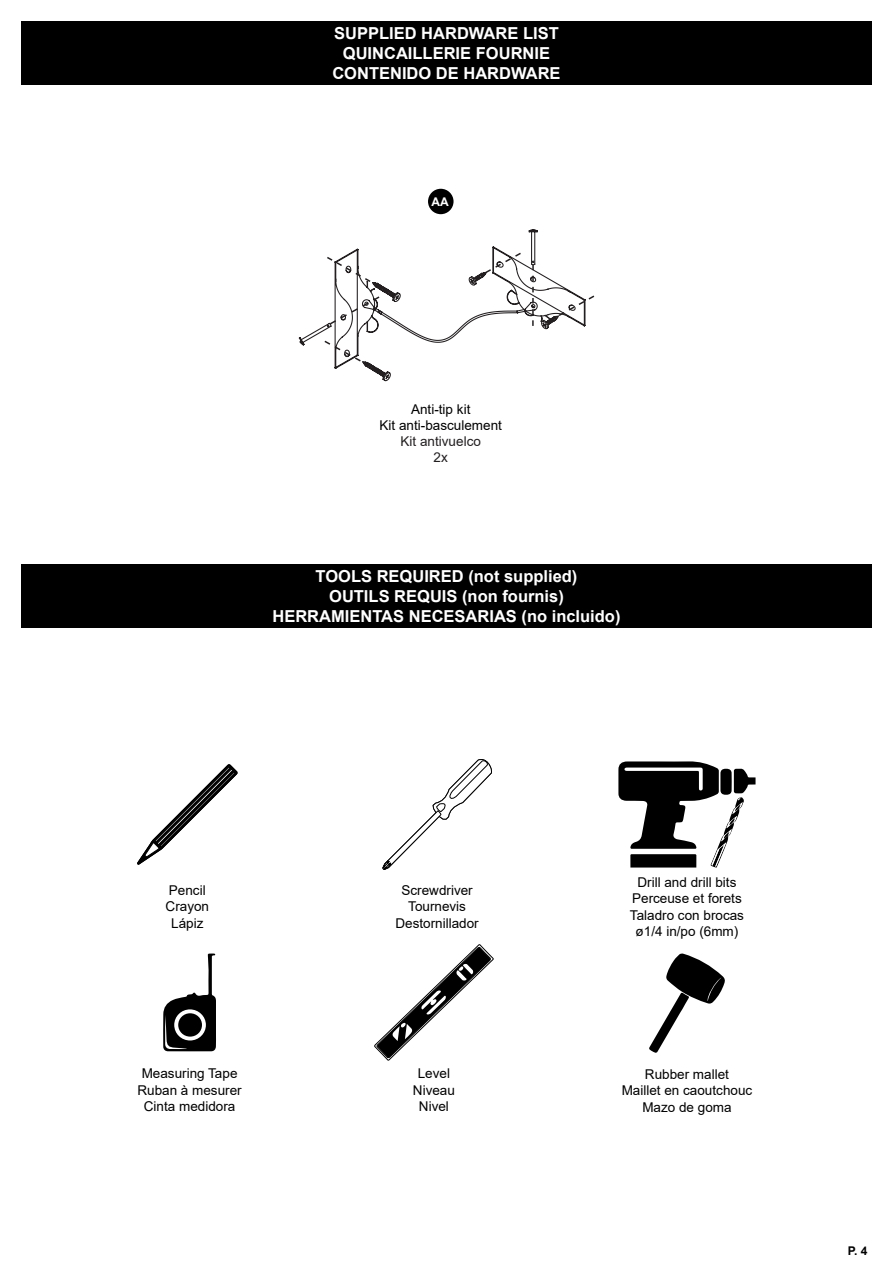
<style>
.page{position:relative;width:893px;height:1263px;background:#fff}
.page>*{position:absolute;margin:0;border:0;box-sizing:border-box;transform-origin:0 0}
.t1{font:700 16.5px "Arial";color:#fff}
.t2{font:13.5px "Arial";color:#000}
.t3{font:13.5px "Arial";color:#231f20}
.t4{font:700 12px "Arial";color:#000}
.t5{font:700 12px "Arial";color:#fff}
</style>
<div class="page">
<div style="left:428px;top:189px;width:26px;height:25px;background:#000;border-radius:50%"></div>
<div style="left:21px;top:21px;width:851px;height:64px;background:#000"></div>
<div style="left:21px;top:564px;width:851px;height:64px;background:#000"></div>
<svg style="left:649px;top:953px;width:76px;height:100px"></svg>
<svg style="left:382px;top:759px;width:110px;height:111px"></svg>
<svg style="left:374px;top:944px;width:120px;height:117px"></svg>
<svg style="left:163px;top:953px;width:53px;height:98px"></svg>
<div style="left:178px;top:1013px;width:24px;height:23px;background:#000;border-radius:50%"></div>
<svg style="left:137px;top:764px;width:101px;height:101px"></svg>
<svg style="left:618px;top:761px;width:137px;height:106px"></svg>
<svg style="left:298px;top:229px;width:297px;height:153px"></svg>
<p class="t1" style="left:334px;top:22px;width:226px">SUPPLIED HARDWARE LIST</p>
<p class="t1" style="left:343px;top:42px;width:209px">QUINCAILLERIE FOURNIE</p>
<p class="t1" style="left:332px;top:62px;width:230px">CONTENIDO DE HARDWARE</p>
<p class="t5" style="left:432px;top:193px;width:19px">AA</p>
<p class="t2" style="left:411px;top:400px;width:61px">Anti-tip kit</p>
<p class="t2" style="left:380px;top:416px;width:124px">Kit anti-basculement</p>
<p class="t3" style="left:401px;top:432px;width:82px">Kit antivuelco</p>
<p class="t3" style="left:434px;top:448px;width:16px">2x</p>
<p class="t1" style="left:316px;top:565px;width:263px">TOOLS REQUIRED (not supplied)</p>
<p class="t1" style="left:329px;top:585px;width:236px">OUTILS REQUIS (non fournis)</p>
<p class="t1" style="left:272px;top:605px;width:350px">HERRAMIENTAS NECESARIAS (no incluido)</p>
<p class="t2" style="left:169px;top:881px;width:38px">Pencil</p>
<p class="t2" style="left:166px;top:897px;width:45px">Crayon</p>
<p class="t2" style="left:171px;top:913px;width:34px">Lápiz</p>
<p class="t2" style="left:142px;top:1064px;width:97px">Measuring Tape</p>
<p class="t2" style="left:137px;top:1080px;width:106px">Ruban à mesurer</p>
<p class="t2" style="left:144px;top:1097px;width:93px">Cinta medidora</p>
<p class="t2" style="left:402px;top:881px;width:73px">Screwdriver</p>
<p class="t2" style="left:408px;top:897px;width:59px">Tournevis</p>
<p class="t2" style="left:395px;top:913px;width:85px">Destornillador</p>
<p class="t2" style="left:418px;top:1064px;width:34px">Level</p>
<p class="t2" style="left:413px;top:1080px;width:44px">Niveau</p>
<p class="t2" style="left:419px;top:1097px;width:31px">Nivel</p>
<p class="t2" style="left:637px;top:873px;width:101px">Drill and drill bits</p>
<p class="t2" style="left:632px;top:889px;width:111px">Perceuse et forets</p>
<p class="t2" style="left:630px;top:905px;width:116px">Taladro con brocas</p>
<p class="t2" style="left:636px;top:922px;width:104px">ø1/4 in/po (6mm)</p>
<p class="t2" style="left:645px;top:1065px;width:86px">Rubber mallet</p>
<p class="t2" style="left:622px;top:1081px;width:132px">Maillet en caoutchouc</p>
<p class="t2" style="left:642px;top:1097px;width:91px">Mazo de goma</p>
<p class="t4" style="left:848px;top:1242px;width:21px">P. 4</p>
</div>
